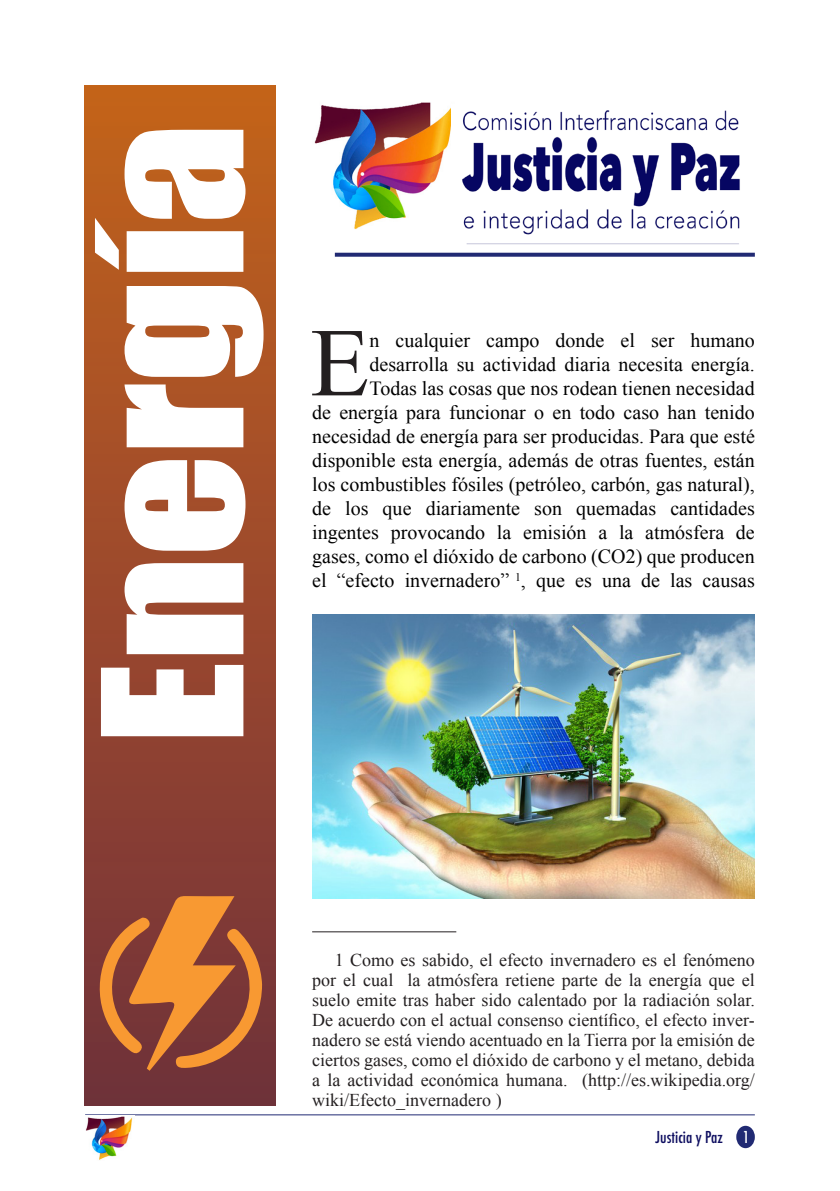
<style>
.page{position:relative;width:840px;height:1191px;background:#fff}
.page>*{position:absolute;margin:0;border:0;box-sizing:border-box;transform-origin:0 0}
.t1{font:180px "Impact";color:#fff;scale:1.11 1}
.t2{font:97.2px "Times New Roman";color:#231f20}
.t3{font:20px/24px "Times New Roman";color:#000;text-align:right}
.t4{font:18px/20px "Times New Roman";color:#231f20;text-align:justify}
.t5{font:500 condensed 16px "Futura";color:#0e0e60}
.s1{color:#fff}
</style>
<div class="page">
<div style="left:84px;top:85px;width:191px;height:1021px;background:linear-gradient(to bottom,#c5631b,#70303c)"></div>
<svg style="left:334px;top:253px;width:420px;height:4px;background:#30397d"></svg>
<img style="left:314px;top:102px;width:137px;height:128px">
<img style="left:462px;top:110px;width:278px;height:135px">
<div style="left:735px;top:1125px;width:19px;height:23px;background:#212a73;border-radius:50%"></div>
<hr style="left:85px;top:1114px;width:669px;height:1px;background:#212a73">
<img style="left:86px;top:1116px;width:47px;height:44px">
<hr style="left:312px;top:931px;width:144px;height:1px;background:#231f20">
<img style="left:312px;top:614px;width:442px;height:285px">
<svg style="left:91px;top:896px;width:178px;height:174px;background:#aa5c34"></svg>
<p class="t1" style="left:33px;top:744px;width:561px;rotate:-90deg">Energía</p>
<p class="t2" style="left:310px;top:297px;width:61px">E</p>
<p class="t3" style="left:312px;top:328px;width:444px">n cualquier campo donde el ser humano desarrolla su actividad diaria necesita energía.<br>Todas las cosas que nos rodean tienen necesidad<br>de energía para funcionar o en todo caso han tenido necesidad de energía para ser producidas. Para que esté disponible esta energía, además de otras fuentes, están los combustibles fósiles (petróleo, carbón, gas natural), de los que diariamente son quemadas cantidades ingentes provocando la emisión a la atmósfera de gases, como el dióxido de carbono (CO2) que producen el “efecto invernadero” <sup>1</sup>, que es una de las causas</p>
<p class="t4" style="left:312px;top:949px;width:444px;text-indent:23px">1 Como es sabido, el efecto invernadero es el fenómeno por el cual la atmósfera retiene parte de la energía que el suelo emite tras haber sido calentado por la radiación solar.<br>De acuerdo con el actual consenso científico, el efecto inver&shy;nadero se está viendo acentuado en la Tierra por la emisión de ciertos gases, como el dióxido de carbono y el metano, debida a la actividad económica humana. (http://es.wikipedia.org/ wiki/Efecto_invernadero )</p>
<p class="t5" style="left:655px;top:1126px;width:95px">Justicia y Paz <span class="s1">1</span></p>
</div>
